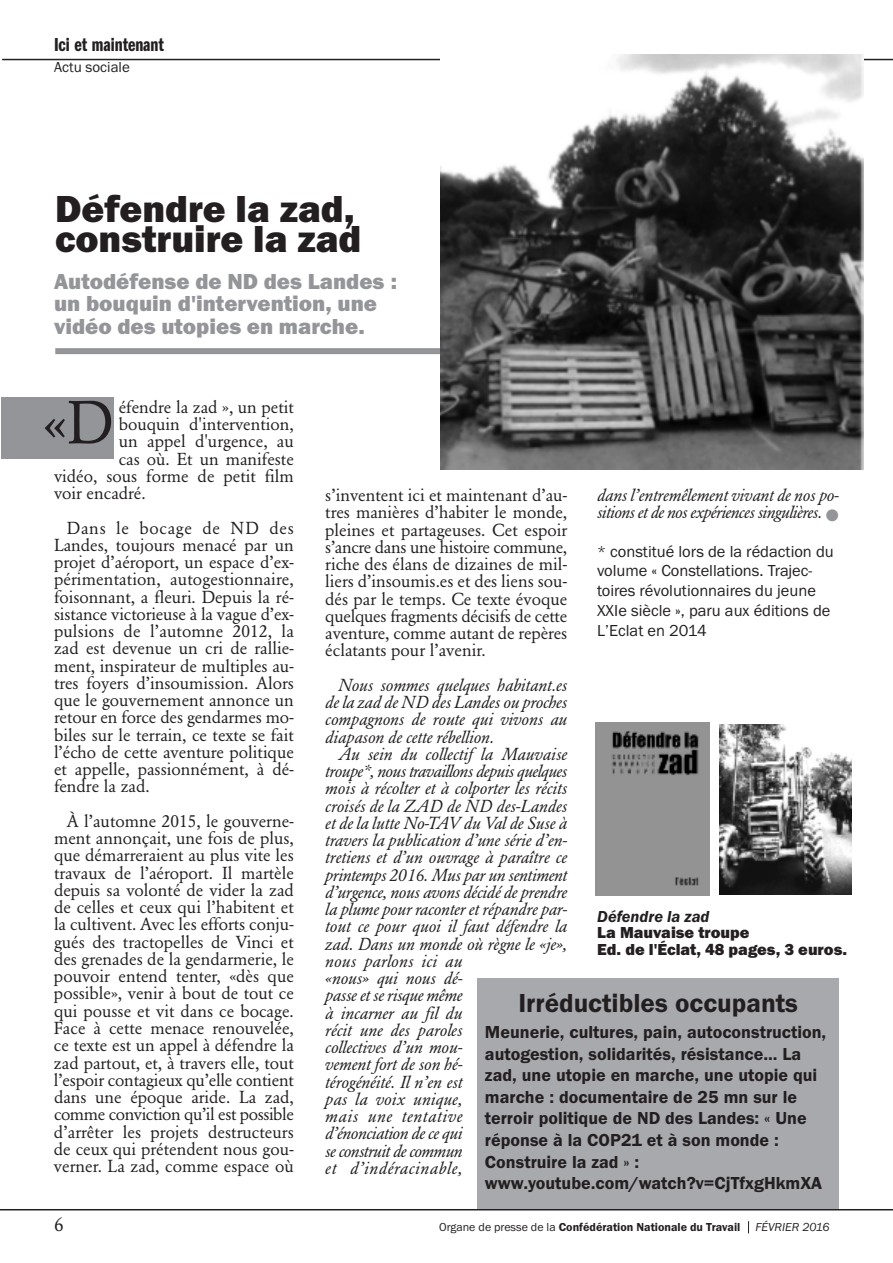
<style>
.page{position:relative;width:893px;height:1263px;background:#fff}
.page>*{position:absolute;margin:0;border:0;box-sizing:border-box;transform-origin:0 0}
.t1{font:60px "Garamond BE";color:#231f20}
.t2{font:800 39px/30px "Franklin Gothic Itc T";color:#231f20}
.t3{font:600 27px "Franklin Gothic Itc T";color:#231f20}
.t4{font:800 22.5px/22.5px "Franklin Gothic Itc T";color:#939598}
.t5{font:600 extra-condensed 19.5px "Franklin Gothic Itc T";color:#231f20}
.t6{font:19.5px "Garamond BE";color:#231f20}
.t7{font:600 18px/21.6px "Franklin Gothic Itc T";color:#231f20}
.t8{font:17.25px/17.2px "Garamond BE";color:#231f20;text-align:justify}
.t9{font:italic 17.25px/17.2px "Garamond BE";color:#231f20;text-align:justify}
.t10{font:italic 17.25px/17.2px "Garamond BE";letter-spacing:-.03em;color:#231f20}
.t11{font:16.5px/19.8px "Franklin Gothic Itc T";color:#231f20}
.t12{font:800 16.5px/16.5px "Franklin Gothic Itc T";color:#231f20}
.t13{font:italic 600 16.5px "Franklin Gothic Itc T";color:#231f20}
.t14{font:15px "Franklin Gothic Itc T";color:#231f20}
.t15{font:600 12px "Franklin Gothic Itc T";color:#231f20}
.s1{color:#939598}
.s2{font-weight:400}
.s3{font-weight:400;font-style:italic}
</style>
<div class="page">
<hr style="left:2px;top:59px;width:891px;height:1px;background:#231f20">
<img style="left:596px;top:723px;width:113px;height:172px">
<svg style="left:748px;top:1221px;width:1px;height:12px"></svg>
<hr style="left:0;top:1209px;width:893px;height:1px;background:#231f20">
<div style="left:1px;top:397px;width:113px;height:62px;background:#939598"></div>
<img style="left:719px;top:724px;width:132px;height:170px">
<div style="left:477px;top:978px;width:362px;height:231px;background:#a8a9ad"></div>
<img style="left:440px;top:54px;width:423px;height:416px">
<div style="left:55px;top:348px;width:385px;height:6px;background:#939598"></div>
<p class="t5" style="left:54px;top:33px;width:111px">Ici et maintenant</p>
<p class="t14" style="left:54px;top:58px;width:77px">Actu sociale</p>
<h2 class="t2" style="left:55px;top:193px;width:308px">Défendre la zad, construire la zad</h2>
<h3 class="t4" style="left:54px;top:270px;width:345px">Autodéfense de ND des Landes : un bouquin d'intervention, une vidéo des utopies en marche.</h3>
<p class="t8" style="left:119px;top:400px;width:177px">éfendre la zad », un petit</p>
<p class="t8" style="left:119px;top:417px;width:177px">bouquin d'intervention,</p>
<p class="t8" style="left:119px;top:434px;width:177px">un appel d'urgence, au</p>
<p class="t8" style="left:119px;top:452px;width:177px">cas où. Et un manifeste</p>
<p class="t8" style="left:54px;top:469px;width:241px">vidéo, sous forme de petit film</p>
<p class="t8" style="left:54px;top:486px;width:93px">voir encadré.</p>
<p class="t8" style="left:54px;top:521px;width:241px;text-indent:13px">Dans le bocage de ND des Landes, toujours menacé par un projet d’aéroport, un espace d’ex&shy;périmentation, autogestionnaire, foisonnant, a fleuri. Depuis la ré&shy;sistance victorieuse à la vague d’ex&shy;pulsions de l’automne 2012, la zad est devenue un cri de rallie&shy;ment, inspirateur de multiples au&shy;tres foyers d’insoumission. Alors que le gouvernement annonce un retour en force des gendarmes mo&shy;biles sur le terrain, ce texte se fait l’écho de cette aventure politique et appelle, passionnément, à dé&shy;fendre la zad.</p>
<p class="t8" style="left:54px;top:814px;width:241px;text-indent:13px">À l’automne 2015, le gouverne&shy;ment annonçait, une fois de plus, que démarreraient au plus vite les travaux de l’aéroport. Il martèle depuis sa volonté de vider la zad de celles et ceux qui l’habitent et la cultivent. Avec les efforts conju&shy;gués des tractopelles de Vinci et des grenades de la gendarmerie, le pouvoir entend tenter, «dès que possible», venir à bout de tout ce qui pousse et vit dans ce bocage.<br>Face à cette menace renouvelée, ce texte est un appel à défendre la zad partout, et, à travers elle, tout l’espoir contagieux qu’elle contient dans une époque aride. La zad, comme conviction qu’il est possible d’arrêter les projets destructeurs de ceux qui prétendent nous gou&shy;verner. La zad, comme espace où</p>
<h1 class="t1" style="left:43px;top:399px;width:73px">«D</h1>
<p class="t8" style="left:325px;top:488px;width:243px">s’inventent ici et maintenant d’au&shy;tres manières d’habiter le monde, pleines et partageuses. Cet espoir s’ancre dans une histoire commune, riche des élans de dizaines de mil&shy;liers d’insoumis.es et des liens sou&shy;dés par le temps. Ce texte évoque quelques fragments décisifs de cette aventure, comme autant de repères éclatants pour l’avenir.</p>
<p class="t9" style="left:325px;top:678px;width:243px;text-indent:13px">Nous sommes quelques habitant.es de la zad de ND des Landes ou proches compagnons de route qui vivons au diapason de cette rébellion.</p>
<p class="t9" style="left:325px;top:747px;width:243px;text-align:left;text-indent:13px">Au sein du collectif la Mauvaise troupe*, nous travaillons depuis quelques mois à récolter et à colporter les récits croisés de la ZAD de ND des-Landes et de la lutte No-TAV du Val de Suse à travers la publication d’une série d’en&shy;tretiens et d’un ouvrage à paraître ce printemps 2016. Mus par un sentiment d’urgence, nous avons décidé de prendre la plume pour raconter et répandre par&shy;tout ce pour quoi il faut défendre la zad. Dans un monde où règne le «je», nous parlons ici au<br>«nous» qui nous dé-<br>passe et se risque même<br>à incarner au fil du<br>récit une des paroles<br>collectives d’un mou-<br>vement fort de son hé-<br>térogénéité. Il n’en est<br>pas la voix unique,<br>mais une tentative<br>d’énonciation de ce qui<br>se construit de commun<br>et d’indéracinable,</p>
<p class="t10" style="left:597px;top:488px;width:243px">dans l’entremêlement vivant de nos po&shy;sitions et de nos expériences singulières. <span class="s1">●</span></p>
<p class="t11" style="left:597px;top:541px;width:238px">* constitué lors de la rédaction du volume « Constellations. Trajec&shy;toires révolutionnaires du jeune<br>XXIe siècle », paru aux éditions de<br>L’Eclat en 2014</p>
<p class="t13" style="left:597px;top:906px;width:114px">Défendre la zad</p>
<p class="t12" style="left:597px;top:924px;width:251px">La Mauvaise troupe<br>Ed. de l'Éclat, 48 pages, 3 euros.</p>
<h3 class="t3" style="left:518px;top:986px;width:281px">Irréductibles occupants</h3>
<p class="t7" style="left:485px;top:1021px;width:343px">Meunerie, cultures, pain, autoconstruction, autogestion, solidarités, résistance... La zad, une utopie en marche, une utopie qui marche : documentaire de 25 mn sur le terroir politique de ND des Landes: « Une réponse à la COP21 et à son monde :<br>Construire la zad » : www.youtube.com/watch?v=CjTfxgHkmXA</p>
<p class="t6" style="left:54px;top:1216px;width:11px">6</p>
<p class="t15" style="left:439px;top:1220px;width:392px"><span class="s2">Organe de presse de la</span> Confédération Nationale du Travail <span class="s3">FÉVRIER 2016</span></p>
</div>
